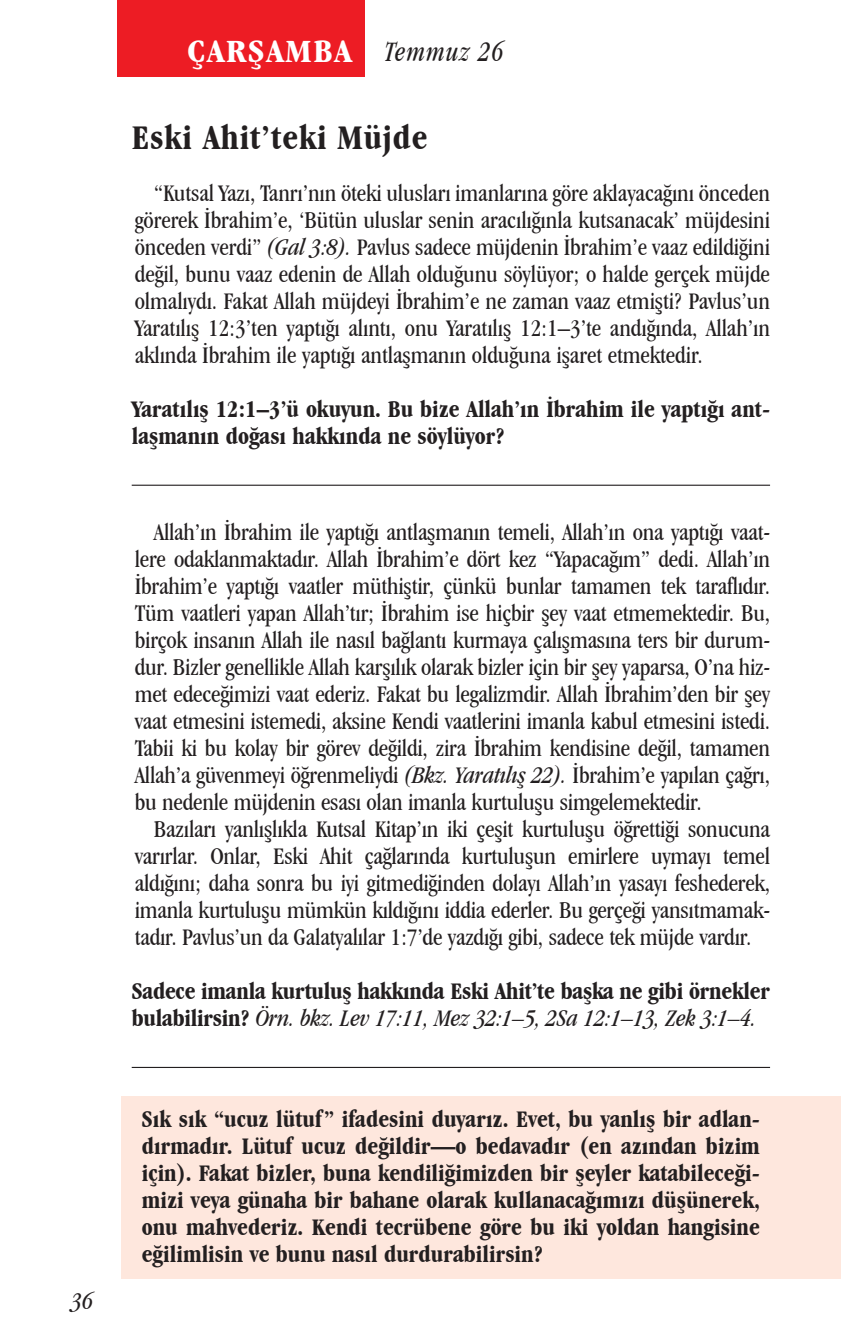
<style>
.page{position:relative;width:841px;height:1337px;background:#fff}
.page>*{position:absolute;margin:0;border:0;box-sizing:border-box;transform-origin:0 0}
.t1{font:700 condensed 36px "Garamond IT Cby BT";letter-spacing:.025em;color:#231f20}
.t2{font:700 condensed 33.75px "Garamond IT Cby BT";letter-spacing:.05em;color:#fff;scale:1.1 1}
.t3{font:italic condensed 29.25px "Garamond IT Cby BT";letter-spacing:.05em;color:#231f20;scale:.9 1}
.t4{font:condensed 24.75px/27px "Garamond IT Cby BT";letter-spacing:-.01em;color:#231f20;text-align:justify}
.t5{font:700 condensed 24.75px/27px "Garamond IT Cby BT";color:#231f20}
.t6{font:italic condensed 24.75px "Garamond IT Cby BT";color:#231f20}
.s1{font-style:italic}
.s2{font-weight:400;font-style:italic}
</style>
<div class="page">
<div style="left:117px;top:0;width:247px;height:76px;background:#ed1c24"></div>
<div style="left:121px;top:1096px;width:719px;height:182px;background:#fee7dd"></div>
<hr style="left:132px;top:484px;width:638px;height:2px;background:#231f20">
<hr style="left:132px;top:1066px;width:638px;height:2px;background:#231f20">
<p class="t6" style="left:71px;top:1286px;width:23px">36</p>
<h2 class="t2" style="left:187px;top:31px;width:151px">ÇARŞAMBA</h2>
<p class="t3" style="left:384px;top:35px;width:134px">Temmuz 26</p>
<h1 class="t1" style="left:132px;top:116px;width:297px">Eski Ahit’teki Müjde</h1>
<p class="t4" style="left:135px;top:179px;width:636px;text-indent:19px">“Kutsal Yazı, Tanrı’nın öteki ulusları imanlarına göre aklayacağını önceden görerek İbrahim’e, ‘Bütün uluslar senin aracılığınla kutsanacak’ müjdesini önceden verdi” <span class="s1">(Gal 3:8).</span> Pavlus sadece müjdenin İbrahim’e vaaz edildiğini değil, bunu vaaz edenin de Allah olduğunu söylüyor; o halde gerçek müjde olmalıydı. Fakat Allah müjdeyi İbrahim’e ne zaman vaaz etmişti? Pavlus’un Yaratılış 12:3’ten yaptığı alıntı, onu Yaratılış 12:1–3’te andığında, Allah’ın aklında İbrahim ile yaptığı antlaşmanın olduğuna işaret etmektedir.</p>
<p class="t5" style="left:132px;top:395px;width:639px">Yaratılış 12:1–3’ü okuyun. Bu bize Allah’ın İbrahim ile yaptığı ant&shy;laşmanın doğası hakkında ne söylüyor?</p>
<p class="t4" style="left:135px;top:518px;width:636px;text-indent:19px">Allah’ın İbrahim ile yaptığı antlaşmanın temeli, Allah’ın ona yaptığı vaat&shy;lere odaklanmaktadır. Allah İbrahim’e dört kez “Yapacağım” dedi. Allah’ın İbrahim’e yaptığı vaatler müthiştir, çünkü bunlar tamamen tek taraflıdır.<br>Tüm vaatleri yapan Allah’tır; İbrahim ise hiçbir şey vaat etmemektedir. Bu, birçok insanın Allah ile nasıl bağlantı kurmaya çalışmasına ters bir durum&shy;dur. Bizler genellikle Allah karşılık olarak bizler için bir şey yaparsa, O’na hiz&shy;met edeceğimizi vaat ederiz. Fakat bu legalizmdir. Allah İbrahim’den bir şey vaat etmesini istemedi, aksine Kendi vaatlerini imanla kabul etmesini istedi.<br>Tabii ki bu kolay bir görev değildi, zira İbrahim kendisine değil, tamamen Allah’a güvenmeyi öğrenmeliydi <span class="s1">(Bkz. Yaratılış 22).</span> İbrahim’e yapılan çağrı, bu nedenle müjdenin esası olan imanla kurtuluşu simgelemektedir.</p>
<p class="t4" style="left:135px;top:815px;width:636px;text-indent:19px">Bazıları yanlışlıkla Kutsal Kitap’ın iki çeşit kurtuluşu öğrettiği sonucuna varırlar. Onlar, Eski Ahit çağlarında kurtuluşun emirlere uymayı temel aldığını; daha sonra bu iyi gitmediğinden dolayı Allah’ın yasayı feshederek, imanla kurtuluşu mümkün kıldığını iddia ederler. Bu gerçeği yansıtmamak&shy;tadır. Pavlus’un da Galatyalılar 1:7’de yazdığı gibi, sadece tek müjde vardır.</p>
<p class="t5" style="left:132px;top:977px;width:639px">Sadece imanla kurtuluş hakkında Eski Ahit’te başka ne gibi örnekler bulabilirsin? <span class="s2">Örn. bkz. Lev 17:11, Mez 32:1–5, 2Sa 12:1–13, Zek 3:1–4.</span></p>
<p class="t5" style="left:142px;top:1105px;width:619px;text-align:justify">Sık sık “ucuz lütuf” ifadesini duyarız. Evet, bu yanlış bir adlan&shy;dırmadır. Lütuf ucuz değildir—o bedavadır (en azından bizim için). Fakat bizler, buna kendiliğimizden bir şeyler katabileceği&shy;mizi veya günaha bir bahane olarak kullanacağımızı düşünerek, onu mahvederiz. Kendi tecrübene göre bu iki yoldan hangisine eğilimlisin ve bunu nasıl durdurabilirsin?</p>
</div>
